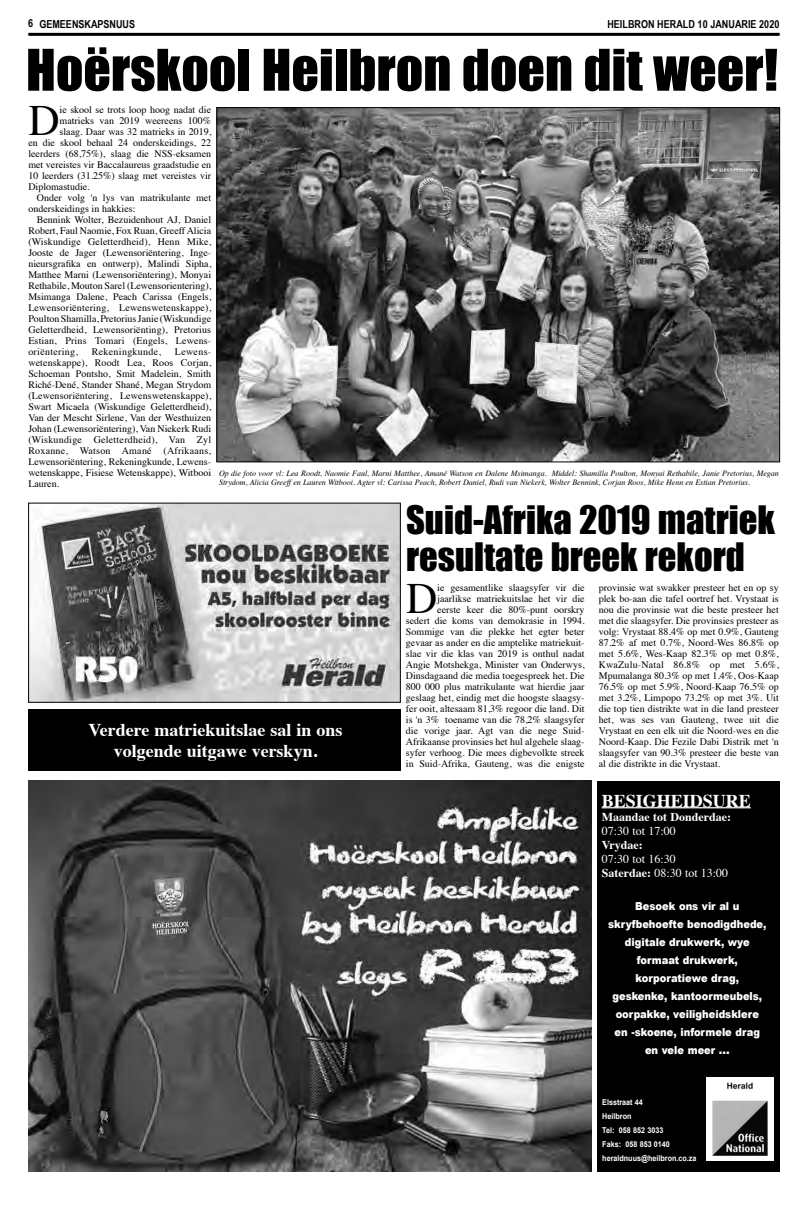
<style>
.page{position:relative;width:808px;height:1205px;background:#fff}
.page>*{position:absolute;margin:0;border:0;box-sizing:border-box;transform-origin:0 0}
.t1{font:53px "Impact";color:#000}
.t2{font:43.3px "Times";color:#000}
.t3{font:36px/37px "Impact";color:#000}
.t4{font:700 18px/21.6px "Times";color:#fff;text-align:center}
.t5{font:12px/14px "Times";color:#fff}
.t6{font:700 12px "Times";color:#fff}
.t7{font:900 11px/18px "Arial";color:#fff;text-align:center;scale:.9 1}
.t8{font:700 11px "Arial Narrow";color:#000}
.t9{font:10px/11px "Times";color:#000;text-align:justify}
.t10{font:10px "Times";letter-spacing:.02em;color:#000}
.t11{font:10px "Times";letter-spacing:.03em;color:#000}
.t12{font:italic 8px/9px "Times";color:#000}
.t13{font:700 8px/14px "Arial";color:#fff;scale:.9 1}
.s1{font-weight:700}
.s2{font-size:12px}
</style>
<div class="page">
<hr style="left:28px;top:33px;width:752px;height:3px;background:#000">
<div style="left:597px;top:781px;width:183px;height:390px;background:#000"></div>
<img style="left:706px;top:1078px;width:67px;height:82px">
<hr style="left:602px;top:807px;width:149px;height:1px;background:#fff">
<img style="left:218px;top:109px;width:560px;height:351px">
<img style="left:30px;top:505px;width:369px;height:195px">
<div style="left:28px;top:503px;width:373px;height:199px;border:1px solid #000"></div>
<img style="left:28px;top:781px;width:563px;height:391px">
<div style="left:28px;top:710px;width:373px;height:61px;background:#000"></div>
<p class="t8" style="left:28px;top:16px;width:108px">6 GEMEENSKAPSNUUS</p>
<p class="t8" style="left:607px;top:16px;width:173px">HEILBRON HERALD 10 JANUARIE 2020</p>
<h1 class="t1" style="left:26px;top:29px;width:753px">Hoërskool Heilbron doen dit weer!</h1>
<h2 class="t2" style="left:28px;top:80px;width:33px">D</h2>
<p class="t9" style="left:60px;top:103px;width:153px">ie skool se trots loop hoog nadat die</p>
<p class="t9" style="left:60px;top:114px;width:153px">matrieks van 2019 weereens 100%</p>
<p class="t9" style="left:60px;top:125px;width:153px">slaag. Daar was 32 matrieks in 2019,</p>
<p class="t9" style="left:28px;top:136px;width:184px">en die skool behaal 24 onderskeidings, 22</p>
<p class="t9" style="left:28px;top:147px;width:184px">leerders (68,75%), slaag die NSS-eksamen</p>
<p class="t9" style="left:28px;top:158px;width:184px">met vereistes vir Baccalaureus graadstudie en</p>
<p class="t9" style="left:28px;top:169px;width:184px">10 leerders (31.25%) slaag met vereistes vir</p>
<p class="t9" style="left:28px;top:180px;width:63px">Diplomastudie.</p>
<p class="t9" style="left:37px;top:191px;width:176px">Onder volg 'n lys van matrikulante met</p>
<p class="t9" style="left:28px;top:202px;width:109px">onderskeidings in hakkies:</p>
<p class="t9" style="left:37px;top:213px;width:176px">Bennink Wolter, Bezuidenhout AJ, Daniel</p>
<p class="t9" style="left:28px;top:224px;width:184px">Robert, Faul Naomie, Fox Ruan, Greeff Alicia</p>
<p class="t9" style="left:28px;top:235px;width:184px">(Wiskundige Geletterdheid), Henn Mike,</p>
<p class="t9" style="left:28px;top:246px;width:184px">Jooste de Jager (Lewensoriëntering, Inge-</p>
<p class="t9" style="left:28px;top:257px;width:184px">nieursgrafika en ontwerp), Malindi Sipha,</p>
<p class="t9" style="left:28px;top:268px;width:184px">Matthee Marni (Lewensoriëntering), Monyai</p>
<p class="t9" style="left:28px;top:279px;width:184px">Rethabile, Mouton Sarel (Lewensorientering),</p>
<p class="t9" style="left:28px;top:290px;width:184px">Msimanga Dalene, Peach Carissa (Engels,</p>
<p class="t10" style="left:28px;top:298px;width:184px">Lewensoriëntering, Lewenswetenskappe),</p>
<p class="t9" style="left:28px;top:312px;width:184px">Poulton Shamilla, Pretorius Janie (Wiskundige</p>
<p class="t9" style="left:28px;top:323px;width:184px">Geletterdheid, Lewensoriënting), Pretorius</p>
<p class="t9" style="left:28px;top:334px;width:184px">Estian, Prins Tomari (Engels, Lewens-</p>
<p class="t11" style="left:28px;top:342px;width:51px">oriëntering,</p>
<p class="t11" style="left:92px;top:342px;width:71px">Rekeningkunde,</p>
<p class="t9" style="left:28px;top:345px;width:184px;text-indent:147px">Lewens&shy;wetenskappe), Roodt Lea, Roos Corjan, Schoeman Pontsho, Smit Madelein, Smith Riché-Dené, Stander Shané, Megan Strydom (Lewensoriëntering, Lewenswetenskappe), Swart Micaela (Wiskundige Geletterdheid), Van der Mescht Sirlene, Van der Westhuizen Johan (Lewensoriëntering), Van Niekerk Rudi (Wiskundige Geletterdheid), Van Zyl Roxanne, Watson Amané (Afrikaans, Lewensoriëntering, Rekeningkunde, Lewens&shy;wetenskappe, Fisiese Wetenskappe), Witbooi Lauren.</p>
<p class="t12" style="left:219px;top:468px;width:561px">Op die foto voor vl: Lea Roodt, Naomie Faul, Marni Matthee, Amané Watson en Dalene Msimanga. Middel: Shamilla Poulton, Monyai Rethabile, Janie Pretorius, Megan<br>Strydom, Alicia Greeff en Lauren Witbooi. Agter vl: Carissa Peach, Robert Daniel, Rudi van Niekerk, Wolter Bennink, Corjan Roos, Mike Henn en Estian Pretorius.</p>
<h3 class="t3" style="left:406px;top:501px;width:370px">Suid-Afrika 2019 matriek resultate breek rekord</h3>
<h2 class="t2" style="left:406px;top:558px;width:33px">D</h2>
<p class="t9" style="left:406px;top:581px;width:180px;text-align:right">ie gesamentlike slaagsyfer vir die jaarlikse matriekuitslae het vir die<br>eerste keer die 80%-punt oorskry<br>sedert die koms van demokrasie in 1994.<br>Sommige van die plekke het egter beter gevaar as ander en die amptelike matriekuit&shy;slae vir die klas van 2019 is onthul nadat Angie Motshekga, Minister van Onderwys, Dinsdagaand die media toegespreek het. Die 800 000 plus matrikulante wat hierdie jaar geslaag het, eindig met die hoogste slaagsy&shy;fer ooit, altesaam 81,3% regoor die land. Dit is 'n 3% toename van die 78,2% slaagsyfer die vorige jaar. Agt van die nege Suid-Afrikaanse provinsies het hul algehele slaag&shy;syfer verhoog. Die mees digbevolkte streek in Suid-Afrika, Gauteng, was die enigste</p>
<p class="t9" style="left:599px;top:581px;width:182px">provinsie wat swakker presteer het en op sy plek bo-aan die tafel oortref het. Vrystaat is nou die provinsie wat die beste presteer het met die slaagsyfer. Die provinsies presteer as volg: Vrystaat 88.4% op met 0.9%, Gauteng 87.2% af met 0.7%, Noord-Wes 86.8% op met 5.6%, Wes-Kaap 82.3% op met 0.8%, KwaZulu-Natal 86.8% op met 5.6%, Mpumalanga 80.3% op met 1.4%, Oos-Kaap 76.5% op met 5.9%, Noord-Kaap 76.5% op met 3.2%, Limpopo 73.2% op met 3%. Uit die top tien distrikte wat in die land presteer het, was ses van Gauteng, twee uit die Vrystaat en een elk uit die Noord-wes en die Noord-Kaap. Die Fezile Dabi Distrik met 'n slaagsyfer van 90.3% presteer die beste van al die distrikte in die Vrystaat.</p>
<h3 class="t4" style="left:89px;top:717px;width:255px">Verdere matriekuitslae sal in ons volgende uitgawe verskyn.</h3>
<h3 class="t4" style="left:602px;top:788px;width:151px">BESIGHEIDSURE</h3>
<p class="t6" style="left:602px;top:805px;width:131px">Maandae tot Donderdae:</p>
<p class="t5" style="left:602px;top:822px;width:75px">07:30 tot 17:00</p>
<p class="t6" style="left:602px;top:833px;width:43px">Vrydae:</p>
<p class="t5" style="left:602px;top:850px;width:128px">07:30 tot 16:30<br><span class="s1">Saterdae:</span> 08:30 tot 13:00</p>
<p class="t7" style="left:608px;top:897px;width:177px">Besoek ons vir al u skryfbehoefte benodigdhede, digitale drukwerk, wye formaat drukwerk, korporatiewe drag, geskenke, kantoormeubels, oorpakke, veiligheidsklere en -skoene, informele drag en vele meer <span class="s2">...</span></p>
<p class="t13" style="left:602px;top:1095px;width:106px">Elsstraat 44<br>Heilbron<br>Tel: 058 852 3033<br>Faks: 058 853 0140 heraldnuus@heilbron.co.za</p>
</div>
